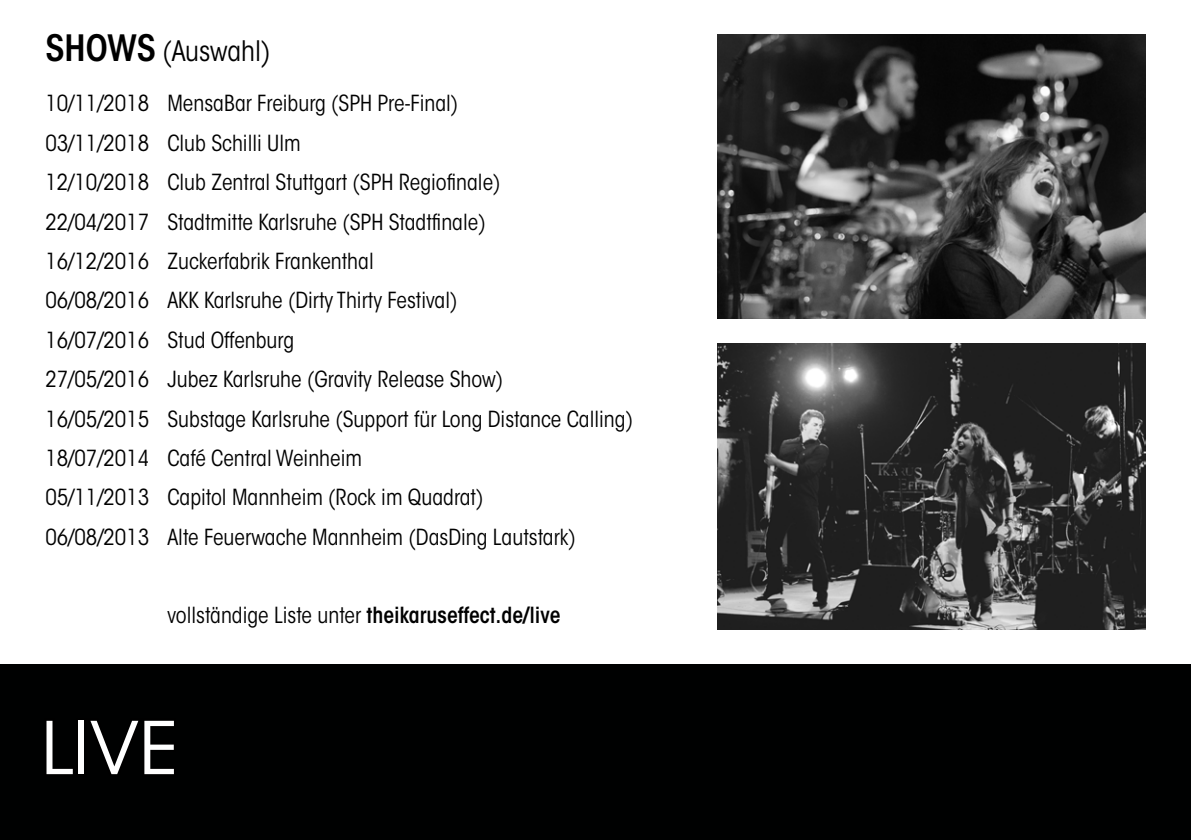
<style>
.page{position:relative;width:1191px;height:840px;background:#fff}
.page>*{position:absolute;margin:0;border:0;box-sizing:border-box;transform-origin:0 0}
.t1{font:72px "ITC Avant Garde Std";color:#fff}
.t2{font:condensed 28px "ITC Avant Garde Std";letter-spacing:-.01em;color:#000}
.t3{font:condensed 22px/39.4px "ITC Avant Garde Std";color:#000}
.t4{font:600 condensed 22px "ITC Avant Garde Std";color:#000}
.s1{font-weight:600;font-size:36px}
.s2{font-weight:400}
</style>
<div class="page">
<div style="left:0;top:663px;width:1191px;height:176px;background:#000101"></div>
<img style="left:717px;top:35px;width:428px;height:284px">
<img style="left:717px;top:343px;width:428px;height:285px">
<p class="t2" style="left:45px;top:34px;width:226px"><span class="s1">SHOWS</span> (Auswahl)</p>
<p class="t3" style="left:45px;top:84px;width:589px">10/11/2018 MensaBar Freiburg (SPH Pre-Final)<br>03/11/2018 Club Schilli Ulm<br>12/10/2018 Club Zentral Stuttgart (SPH Regiofinale)<br>22/04/2017 Stadtmitte Karlsruhe (SPH Stadtfinale)<br>16/12/2016 Zuckerfabrik Frankenthal<br>06/08/2016 AKK Karlsruhe (Dirty Thirty Festival)<br>16/07/2016 Stud Offenburg<br>27/05/2016 Jubez Karlsruhe (Gravity Release Show)<br>16/05/2015 Substage Karlsruhe (Support für Long Distance Calling)<br>18/07/2014 Café Central Weinheim<br>05/11/2013 Capitol Mannheim (Rock im Quadrat)<br>06/08/2013 Alte Feuerwache Mannheim (DasDing Lautstark)</p>
<p class="t4" style="left:167px;top:601px;width:394px"><span class="s2">vollständige Liste unter</span> theikaruseffect.de/live</p>
<h1 class="t1" style="left:41px;top:704px;width:138px">LIVE</h1>
</div>
